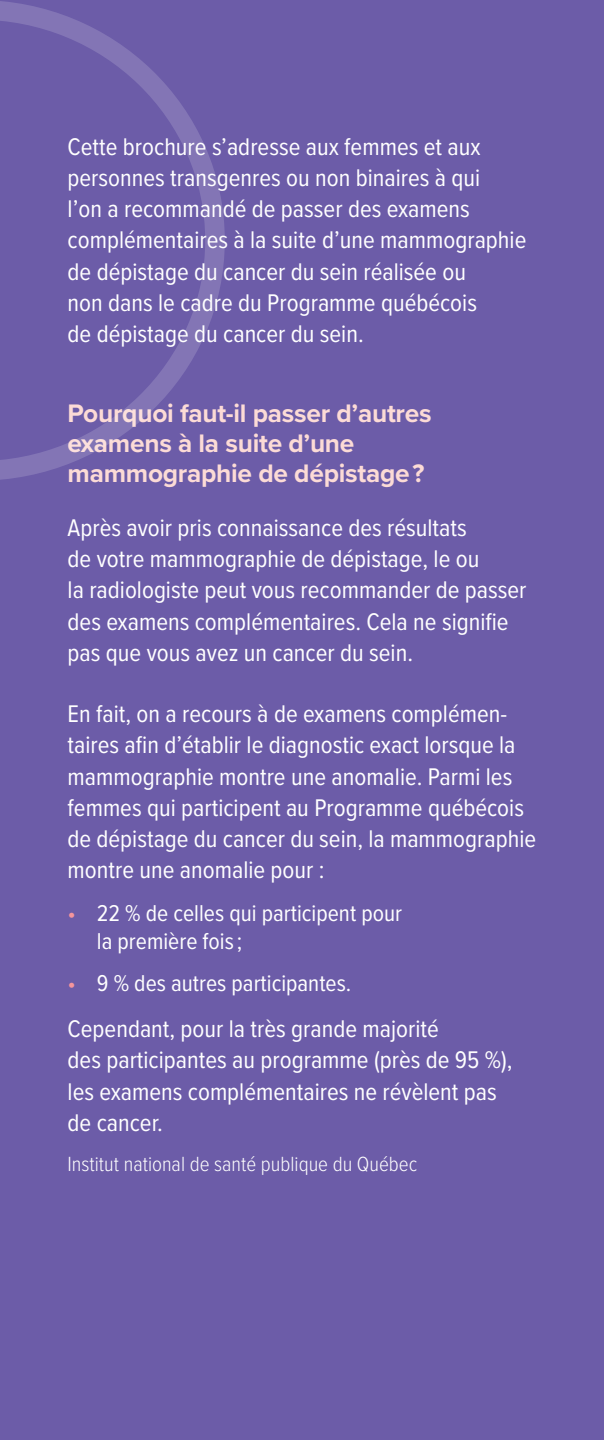
<style>
.page{position:relative;width:605px;height:1440px;background:#fff}
.page>*{position:absolute;margin:0;border:0;box-sizing:border-box;transform-origin:0 0}
.t1{font:700 26.25px/30px "Proxima Nova";letter-spacing:-.01em;color:#fcdbd6}
.t2{font:25px/31.2px "Proxima Nova Cond";color:#fff}
.t3{font:23.75px/27.5px "Proxima Nova Cond";color:#fff}
.t4{font:300 21.25px "Proxima Nova Cond";color:#fff}
.s1{color:#f5959c}
</style>
<div class="page">
<div style="left:0;top:0;width:603px;height:1440px;background:#6c5ca8"></div>
<svg style="left:0;top:1px;width:224px;height:479px"></svg>
<p class="t2" style="left:68px;top:130px;width:460px">Cette brochure s’adresse aux femmes et aux personnes transgenres ou non binaires à qui<br>l’on a recommandé de passer des examens complémentaires à la suite d’une mammographie de dépistage du cancer du sein réalisée ou<br>non dans le cadre du Programme québécois<br>de dépistage du cancer du sein.</p>
<p class="t1" style="left:68px;top:398px;width:365px">Pourquoi faut-il passer d’autres examens à la suite d’une mammographie de dépistage ?</p>
<p class="t2" style="left:68px;top:511px;width:460px">Après avoir pris connaissance des résultats<br>de votre mammographie de dépistage, le ou<br>la radiologiste peut vous recommander de passer des examens complémentaires. Cela ne signifie pas que vous avez un cancer du sein.</p>
<p class="t2" style="left:68px;top:697px;width:469px">En fait, on a recours à de examens complémen&shy;taires afin d’établir le diagnostic exact lorsque la mammographie montre une anomalie. Parmi les femmes qui participent au Programme québécois de dépistage du cancer du sein, la mammographie montre une anomalie pour :</p>
<p class="t3" style="left:97px;top:898px;width:306px;text-indent:-29px"><span class="s1">•</span> 22 % de celles qui participent pour la première fois ;</p>
<p class="t3" style="left:68px;top:968px;width:285px"><span class="s1">•</span> 9 % des autres participantes.</p>
<p class="t2" style="left:68px;top:1012px;width:446px">Cependant, pour la très grande majorité<br>des participantes au programme (près de 95 %), les examens complémentaires ne révèlent pas de cancer.</p>
<p class="t4" style="left:68px;top:1149px;width:351px">Institut national de santé publique du Québec</p>
</div>
